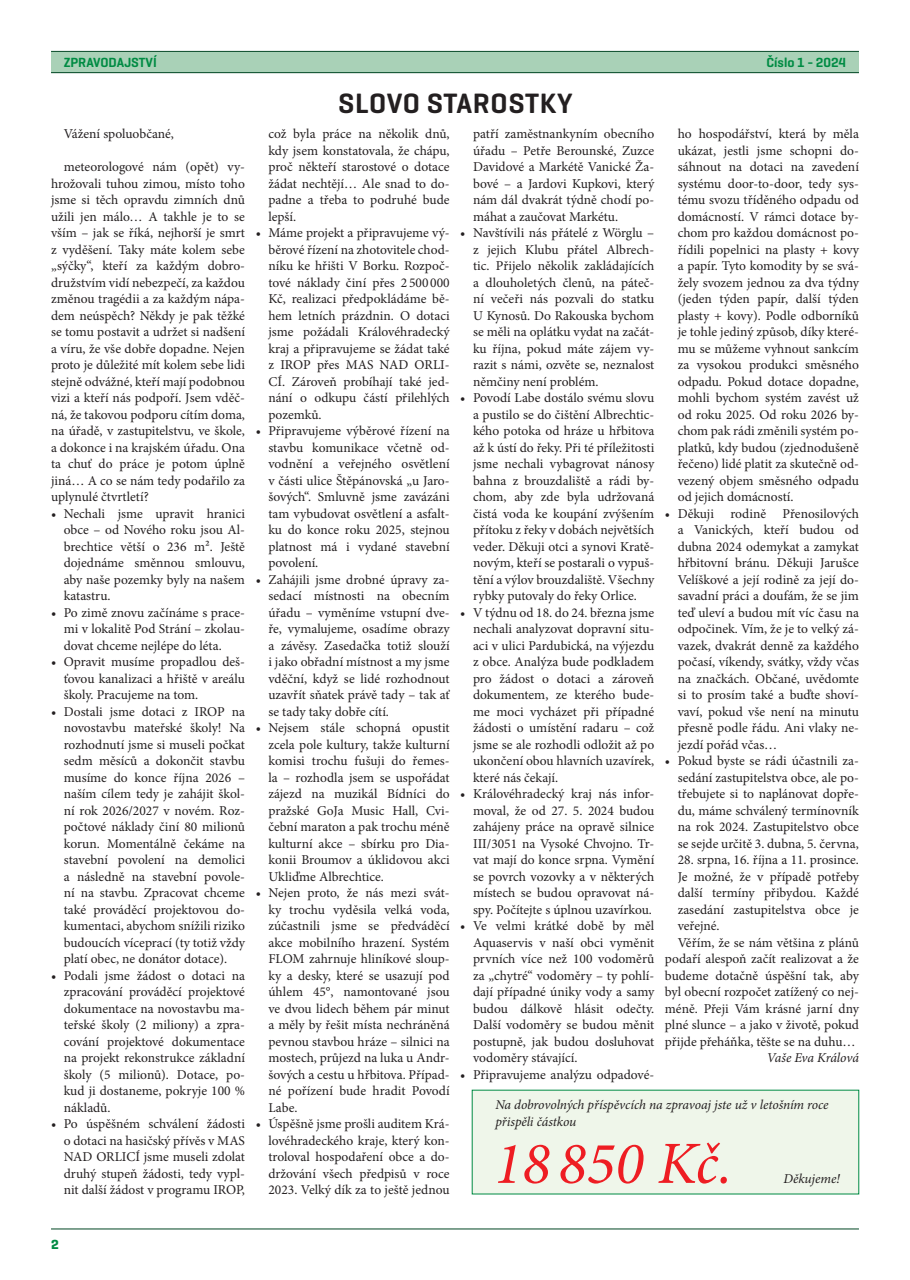
<style>
.page{position:relative;width:910px;height:1280px;background:#fff}
.page>*{position:absolute;margin:0;border:0;box-sizing:border-box;transform-origin:0 0}
.text_zpravodaj{font:italic 60px "Minion Pro";color:#ee1d23}
.Nadpis{font:600 28.5px "Geogrotesque";letter-spacing:.015em;color:#231f20}
.text_zpravodaj-2{font:13.5px/16.5px "Minion Pro";color:#231f20;text-align:justify}
.text_zpravodaj-3{font:italic 13.5px/16.5px "Minion Pro";letter-spacing:-.01em;color:#231f20}
.Stránkování{font:600 13.5px "Geogrotesque";color:#008b43}
.Stránkování-2{font:700 13.5px "Geogrotesque";color:#008b43}
</style>
<div class="page">
<div style="left:51px;top:52px;width:808px;height:20px;background:#a9d1b7"></div>
<hr style="left:51px;top:72px;width:808px;height:1px;background:#004623">
<hr style="left:51px;top:51px;width:808px;height:1px;background:#004623">
<hr style="left:51px;top:1229px;width:808px;height:1px;background:#004623">
<div style="left:472px;top:1090px;width:387px;height:104px;background:#eff6ea"></div>
<p class="Stránkování" style="left:64px;top:54px;width:95px">ZPRAVODAJSTVÍ</p>
<p class="Stránkování" style="left:767px;top:54px;width:81px">Číslo 1 - 2024</p>
<p class="text_zpravodaj-2" style="left:64px;top:126px;width:112px">Vážení spoluobčané,</p>
<p class="text_zpravodaj-2" style="left:51px;top:159px;width:196px;text-indent:13px">meteorologové nám (opět) vy&shy;hrožovali tuhou zimou, místo toho jsme si těch opravdu zimních dnů užili jen málo… A takhle je to se vším – jak se říká, nejhorší je smrt z vyděšení. Taky máte kolem sebe „sýčky“, kteří za každým dobro&shy;družstvím vidí nebezpečí, za každou změnou tragédii a za každým nápa&shy;dem neúspěch? Někdy je pak těžké se tomu postavit a udržet si nadšení a víru, že vše dobře dopadne. Nejen proto je důležité mít kolem sebe lidi stejně odvážné, kteří mají podobnou vizi a kteří nás podpoří. Jsem vděč&shy;ná, že takovou podporu cítím doma, na úřadě, v zastupitelstvu, ve škole, a dokonce i na krajském úřadu. Ona ta chuť do práce je potom úplně jiná… A co se nám tedy podařilo za uplynulé čtvrtletí?</p>
<p class="text_zpravodaj-2" style="left:64px;top:505px;width:183px;text-indent:-13px">• Nechali jsme upravit hranici obce – od Nového roku jsou Al&shy;brechtice větší o 236 m2. Ještě dojednáme směnnou smlouvu, aby naše pozemky byly na našem katastru.</p>
<p class="text_zpravodaj-2" style="left:64px;top:604px;width:183px;text-indent:-13px">• Po zimě znovu začínáme s prace&shy;mi v lokalitě Pod Strání – zkolau&shy;dovat chceme nejlépe do léta.</p>
<p class="text_zpravodaj-2" style="left:64px;top:654px;width:183px;text-indent:-13px">• Opravit musíme propadlou deš&shy;ťovou kanalizaci a hřiště v areálu školy. Pracujeme na tom.</p>
<p class="text_zpravodaj-2" style="left:64px;top:703px;width:183px;text-indent:-13px">• Dostali jsme dotaci z IROP na novostavbu mateřské školy! Na rozhodnutí jsme si museli počkat sedm měsíců a dokončit stavbu musíme do konce října 2026 – naším cílem tedy je zahájit škol&shy;ní rok 2026/2027 v novém. Roz&shy;počtové náklady činí 80 milionů korun. Momentálně čekáme na stavební povolení na demolici a následně na stavební povole&shy;ní na stavbu. Zpracovat chceme také prováděcí projektovou do&shy;kumentaci, abychom snížili riziko budoucích víceprací (ty totiž vždy platí obec, ne donátor dotace).</p>
<p class="text_zpravodaj-2" style="left:64px;top:967px;width:183px;text-indent:-13px">• Podali jsme žádost o dotaci na zpracování prováděcí projektové dokumentace na novostavbu ma&shy;teřské školy (2 miliony) a zpra&shy;cování projektové dokumentace na projekt rekonstrukce základní školy (5 milionů). Dotace, po&shy;kud ji dostaneme, pokryje 100 % nákladů.</p>
<p class="text_zpravodaj-2" style="left:64px;top:1116px;width:183px;text-indent:-13px">• Po úspěšném schválení žádosti o dotaci na hasičský přívěs v MAS NAD ORLICÍ jsme museli zdolat druhý stupeň žádosti, tedy vypl&shy;nit další žádost v programu IROP,</p>
<p class="Nadpis" style="left:338px;top:85px;width:236px">SLOVO STAROSTKY</p>
<p class="text_zpravodaj-2" style="left:268px;top:126px;width:183px">což byla práce na několik dnů, kdy jsem konstatovala, že chápu, proč někteří starostové o dotace žádat nechtějí… Ale snad to do&shy;padne a třeba to podruhé bude lepší.</p>
<p class="text_zpravodaj-2" style="left:268px;top:225px;width:183px;text-indent:-13px">• Máme projekt a připravujeme vý&shy;běrové řízení na zhotovitele chod&shy;níku ke hřišti V Borku. Rozpoč&shy;tové náklady činí přes 2 500 000<br>Kč, realizaci předpokládáme bě&shy;hem letních prázdnin. O dotaci jsme požádali Královéhradecký kraj a připravujeme se žádat také z IROP přes MAS NAD ORLI-CÍ. Zároveň probíhají také jed&shy;nání o odkupu částí přilehlých pozemků.</p>
<p class="text_zpravodaj-2" style="left:268px;top:423px;width:183px;text-indent:-13px">• Připravujeme výběrové řízení na stavbu komunikace včetně od&shy;vodnění a veřejného osvětlení v části ulice Štěpánovská „u Jaro&shy;šových“. Smluvně jsme zavázáni tam vybudovat osvětlení a asfalt&shy;ku do konce roku 2025, stejnou platnost má i vydané stavební povolení.</p>
<p class="text_zpravodaj-2" style="left:268px;top:571px;width:183px;text-indent:-13px">• Zahájili jsme drobné úpravy za&shy;sedací místnosti na obecním úřadu – vyměníme vstupní dve&shy;ře, vymalujeme, osadíme obrazy a závěsy. Zasedačka totiž slouží i jako obřadní místnost a my jsme vděční, když se lidé rozhodnout uzavřít sňatek právě tady – tak ať se tady taky dobře cítí.</p>
<p class="text_zpravodaj-2" style="left:268px;top:720px;width:183px;text-indent:-13px">• Nejsem stále schopná opustit zcela pole kultury, takže kulturní komisi trochu fušuji do řemes&shy;la – rozhodla jsem se uspořádat zájezd na muzikál Bídníci do pražské GoJa Music Hall, Cvi&shy;čební maraton a pak trochu méně kulturní akce – sbírku pro Dia&shy;konii Broumov a úklidovou akci Ukliďme Albrechtice.</p>
<p class="text_zpravodaj-2" style="left:268px;top:885px;width:183px;text-indent:-13px">• Nejen proto, že nás mezi svát&shy;ky trochu vyděsila velká voda, zúčastnili jsme se předváděcí akce mobilního hrazení. Systém FLOM zahrnuje hliníkové sloup&shy;ky a desky, které se usazují pod úhlem 45°, namontované jsou ve dvou lidech během pár minut a měly by řešit místa nechráněná pevnou stavbou hráze – silnici na mostech, průjezd na luka u Andr&shy;šových a cestu u hřbitova. Případ&shy;né pořízení bude hradit Povodí Labe.</p>
<p class="text_zpravodaj-2" style="left:268px;top:1116px;width:183px;text-indent:-13px">• Úspěšně jsme prošli auditem Krá&shy;lovéhradeckého kraje, který kon&shy;troloval hospodaření obce a do&shy;držování všech předpisů v roce 2023. Velký dík za to ještě jednou</p>
<p class="text_zpravodaj-2" style="left:473px;top:126px;width:183px">patří zaměstnankyním obecního úřadu – Petře Berounské, Zuzce Davidové a Markétě Vanické Ža&shy;bové – a Jardovi Kupkovi, který nám dál dvakrát týdně chodí po&shy;máhat a zaučovat Markétu.</p>
<p class="text_zpravodaj-2" style="left:473px;top:225px;width:183px;text-indent:-13px">• Navštívili nás přátelé z Wörglu – z jejich Klubu přátel Albrech&shy;tic. Přijelo několik zakládajících a dlouholetých členů, na páteč&shy;ní večeři nás pozvali do statku U Kynosů. Do Rakouska bychom se měli na oplátku vydat na začát&shy;ku října, pokud máte zájem vy&shy;razit s námi, ozvěte se, neznalost němčiny není problém.</p>
<p class="text_zpravodaj-2" style="left:473px;top:390px;width:183px;text-indent:-13px">• Povodí Labe dostálo svému slovu a pustilo se do čištění Albrechtic&shy;kého potoka od hráze u hřbitova až k ústí do řeky. Při té příležitosti jsme nechali vybagrovat nánosy bahna z brouzdaliště a rádi by&shy;chom, aby zde byla udržovaná čistá voda ke koupání zvýšením přítoku z řeky v dobách největších veder. Děkuji otci a synovi Kratě&shy;novým, kteří se postarali o vypuš&shy;tění a výlov brouzdaliště. Všechny rybky putovaly do řeky Orlice.</p>
<p class="text_zpravodaj-2" style="left:473px;top:604px;width:183px;text-indent:-13px">• V týdnu od 18. do 24. března jsme nechali analyzovat dopravní situ&shy;aci v ulici Pardubická, na výjezdu z obce. Analýza bude podkladem pro žádost o dotaci a zároveň dokumentem, ze kterého bude&shy;me moci vycházet při případné žádosti o umístění radaru – což jsme se ale rozhodli odložit až po ukončení obou hlavních uzavírek, které nás čekají.</p>
<p class="text_zpravodaj-2" style="left:473px;top:786px;width:183px;text-indent:-13px">• Královéhradecký kraj nás infor&shy;moval, že od 27. 5. 2024 budou zahájeny práce na opravě silnice III/3051 na Vysoké Chvojno. Tr&shy;vat mají do konce srpna. Vymění se povrch vozovky a v některých místech se budou opravovat ná&shy;spy. Počítejte s úplnou uzavírkou.</p>
<p class="text_zpravodaj-2" style="left:473px;top:918px;width:183px;text-indent:-13px">• Ve velmi krátké době by měl Aquaservis v naší obci vyměnit prvních více než 100 vodoměrů za „chytré“ vodoměry – ty pohlí&shy;dají případné úniky vody a samy budou dálkově hlásit odečty.<br>Další vodoměry se budou měnit postupně, jak budou dosluhovat vodoměry stávající.</p>
<p class="text_zpravodaj-2" style="left:460px;top:1066px;width:195px">• Připravujeme analýzu odpadové-</p>
<p class="text_zpravodaj-2" style="left:678px;top:126px;width:183px">ho hospodářství, která by měla ukázat, jestli jsme schopni do&shy;sáhnout na dotaci na zavedení systému door-to-door, tedy sys&shy;tému svozu tříděného odpadu od domácností. V rámci dotace by&shy;chom pro každou domácnost po&shy;řídili popelnici na plasty + kovy a papír. Tyto komodity by se svá&shy;žely svozem jednou za dva týdny (jeden týden papír, další týden plasty + kovy). Podle odborníků je tohle jediný způsob, díky které&shy;mu se můžeme vyhnout sankcím za vysokou produkci směsného odpadu. Pokud dotace dopadne, mohli bychom systém zavést už od roku 2025. Od roku 2026 by&shy;chom pak rádi změnili systém po&shy;platků, kdy budou (zjednodušeně řečeno) lidé platit za skutečně od&shy;vezený objem směsného odpadu od jejich domácností.</p>
<p class="text_zpravodaj-2" style="left:678px;top:505px;width:183px;text-indent:-13px">• Děkuji rodině Přenosilových a Vanických, kteří budou od dubna 2024 odemykat a zamykat hřbitovní bránu. Děkuji Jarušce Velíškové a její rodině za její do&shy;savadní práci a doufám, že se jim teď uleví a budou mít víc času na odpočinek. Vím, že je to velký zá&shy;vazek, dvakrát denně za každého počasí, víkendy, svátky, vždy včas na značkách. Občané, uvědomte si to prosím také a buďte shoví&shy;vaví, pokud vše není na minutu přesně podle řádu. Ani vlaky ne&shy;jezdí pořád včas…</p>
<p class="text_zpravodaj-2" style="left:678px;top:753px;width:183px;text-indent:-13px">• Pokud byste se rádi účastnili za&shy;sedání zastupitelstva obce, ale po&shy;třebujete si to naplánovat dopře&shy;du, máme schválený termínovník na rok 2024. Zastupitelstvo obce se sejde určitě 3. dubna, 5. června,</p>
<p class="text_zpravodaj-2" style="left:678px;top:852px;width:183px">28. srpna, 16. října a 11. prosince.<br>Je možné, že v případě potřeby další termíny přibydou. Každé zasedání zastupitelstva obce je veřejné.</p>
<p class="text_zpravodaj-2" style="left:665px;top:934px;width:196px;text-indent:13px">Věřím, že se nám většina z plánů podaří alespoň začít realizovat a že budeme dotačně úspěšní tak, aby byl obecní rozpočet zatížený co nej&shy;méně. Přeji Vám krásné jarní dny plné slunce – a jako v životě, pokud přijde přeháňka, těšte se na duhu…</p>
<p class="text_zpravodaj-3" style="left:767px;top:1050px;width:93px">Vaše Eva Králová</p>
<p class="text_zpravodaj-3" style="left:495px;top:1096px;width:335px">Na dobrovolných příspěvcích na zpravoaj jste už v letošním roce přispěli částkou</p>
<p class="text_zpravodaj" style="left:493px;top:1123px;width:240px">18 850 Kč.</p>
<p class="text_zpravodaj-3" style="left:784px;top:1170px;width:58px">Děkujeme!</p>
<p class="Stránkování-2" style="left:51px;top:1236px;width:9px">2</p>
</div>
